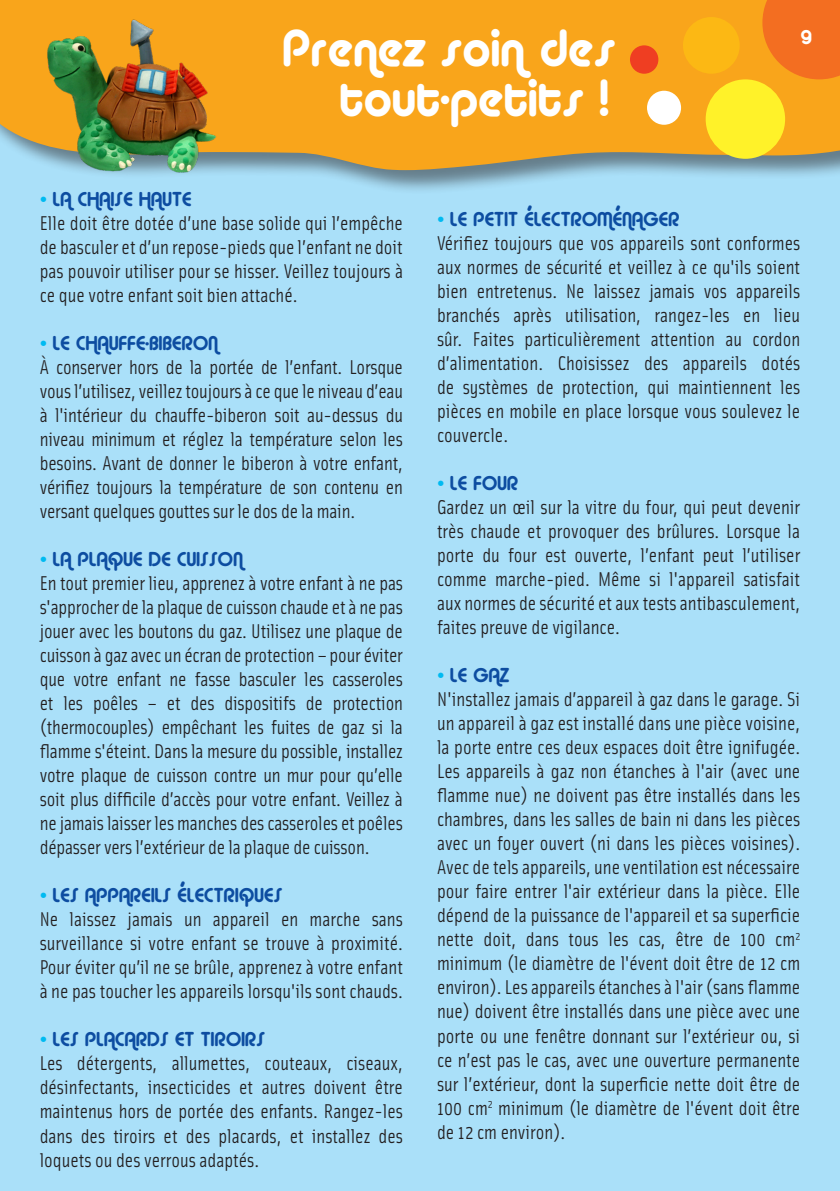
<style>
.page{position:relative;width:840px;height:1191px;background:#fff}
.page>*{position:absolute;margin:0;border:0;box-sizing:border-box;transform-origin:0 0}
.t1{font:52px/50px "Alba";color:#fff;text-align:right;scale:.96 1}
.t2{font:20px/24px "Solex OT";color:#231f20;text-align:justify}
.t3{font:20px "Alba";color:#0d4da1}
.t4{font:20px "Alba";color:#fff}
.s1{color:#00baf1}
</style>
<div class="page">
<div style="left:0;top:195px;width:839px;height:996px;background:#aae0f9"></div>
<div style="left:0;top:0;width:839px;height:195px;background:#231f20;opacity:.5"></div>
<svg style="left:262px;top:79px;width:577px;height:91px;background:#e5a32f"></svg>
<svg style="left:262px;top:0;width:577px;height:79px;background:#f89e1b"></svg>
<div style="left:682px;top:17px;width:57px;height:57px;background:#fcb814;border-radius:50%"></div>
<div style="left:705px;top:79px;width:79px;height:80px;background:#fff229;border-radius:50%"></div>
<div style="left:646px;top:91px;width:34px;height:34px;background:#fff;border-radius:50%"></div>
<div style="left:629px;top:45px;width:29px;height:29px;background:#ef3e22;border-radius:50%"></div>
<img style="left:0;top:0;width:262px;height:185px">
<h1 class="t1" style="left:281px;top:23px;width:348px">Prenez soin des tout-petits !</h1>
<p class="t4" style="left:799px;top:26px;width:13px">9</p>
<p class="t3" style="left:40px;top:187px;width:153px"><span class="s1">•</span> LA CHAISE HAUTE</p>
<p class="t2" style="left:40px;top:210px;width:364px">Elle doit être dotée d’une base solide qui l’empêche de basculer et d’un repose-pieds que l’enfant ne doit pas pouvoir utiliser pour se hisser. Veillez toujours à ce que votre enfant soit bien attaché.</p>
<p class="t3" style="left:40px;top:331px;width:179px"><span class="s1">•</span> LE CHAUFFE-BIBERON</p>
<p class="t2" style="left:40px;top:354px;width:364px">À conserver hors de la portée de l’enfant. Lorsque vous l’utilisez, veillez toujours à ce que le niveau d’eau à l'intérieur du chauffe-biberon soit au-dessus du niveau minimum et réglez la température selon les besoins. Avant de donner le biberon à votre enfant, vérifiez toujours la température de son contenu en versant quelques gouttes sur le dos de la main.</p>
<p class="t3" style="left:40px;top:547px;width:204px"><span class="s1">•</span> LA PLAQUE DE CUISSON</p>
<p class="t2" style="left:40px;top:570px;width:364px">En tout premier lieu, apprenez à votre enfant à ne pas s'approcher de la plaque de cuisson chaude et à ne pas jouer avec les boutons du gaz. Utilisez une plaque de cuisson à gaz avec un écran de protection – pour éviter que votre enfant ne fasse basculer les casseroles et les poêles – et des dispositifs de protection (thermocouples) empêchant les fuites de gaz si la flamme s'éteint. Dans la mesure du possible, installez votre plaque de cuisson contre un mur pour qu’elle soit plus difficile d’accès pour votre enfant. Veillez à ne jamais laisser les manches des casseroles et poêles dépasser vers l’extérieur de la plaque de cuisson.</p>
<p class="t3" style="left:40px;top:883px;width:243px"><span class="s1">•</span> LES APPAREILS ÉLECTRIQUES</p>
<p class="t2" style="left:40px;top:906px;width:364px">Ne laissez jamais un appareil en marche sans surveillance si votre enfant se trouve à proximité.<br>Pour éviter qu’il ne se brûle, apprenez à votre enfant à ne pas toucher les appareils lorsqu'ils sont chauds.</p>
<p class="t3" style="left:40px;top:1027px;width:226px"><span class="s1">•</span> LES PLACARDS ET TIROIRS</p>
<p class="t2" style="left:40px;top:1050px;width:364px">Les détergents, allumettes, couteaux, ciseaux, désinfectants, insecticides et autres doivent être maintenus hors de portée des enfants. Rangez-les dans des tiroirs et des placards, et installez des loquets ou des verrous adaptés.</p>
<p class="t3" style="left:437px;top:208px;width:243px"><span class="s1">•</span> LE PETIT ÉLECTROMÉNAGER</p>
<p class="t2" style="left:437px;top:230px;width:364px">Vérifiez toujours que vos appareils sont conformes aux normes de sécurité et veillez à ce qu'ils soient bien entretenus. Ne laissez jamais vos appareils branchés après utilisation, rangez-les en lieu sûr. Faites particulièrement attention au cordon d’alimentation. Choisissez des appareils dotés de systèmes de protection, qui maintiennent les pièces en mobile en place lorsque vous soulevez le couvercle.</p>
<p class="t3" style="left:437px;top:472px;width:82px"><span class="s1">•</span> LE FOUR</p>
<p class="t2" style="left:437px;top:494px;width:364px">Gardez un œil sur la vitre du four, qui peut devenir très chaude et provoquer des brûlures. Lorsque la porte du four est ouverte, l’enfant peut l’utiliser comme marche-pied. Même si l'appareil satisfait aux normes de sécurité et aux tests antibasculement, faites preuve de vigilance.</p>
<p class="t3" style="left:437px;top:664px;width:73px"><span class="s1">•</span> LE GAZ</p>
<p class="t2" style="left:437px;top:686px;width:364px">N'installez jamais d’appareil à gaz dans le garage. Si un appareil à gaz est installé dans une pièce voisine, la porte entre ces deux espaces doit être ignifugée.<br>Les appareils à gaz non étanches à l'air (avec une flamme nue) ne doivent pas être installés dans les chambres, dans les salles de bain ni dans les pièces avec un foyer ouvert (ni dans les pièces voisines).<br>Avec de tels appareils, une ventilation est nécessaire pour faire entrer l'air extérieur dans la pièce. Elle dépend de la puissance de l'appareil et sa superficie nette doit, dans tous les cas, être de 100 cm<sup>2 </sup>minimum (le diamètre de l'évent doit être de 12 cm environ). Les appareils étanches à l'air (sans flamme nue) doivent être installés dans une pièce avec une porte ou une fenêtre donnant sur l’extérieur ou, si ce n’est pas le cas, avec une ouverture permanente sur l’extérieur, dont la superficie nette doit être de 100 cm<sup>2</sup> minimum (le diamètre de l'évent doit être de 12 cm environ).</p>
</div>
